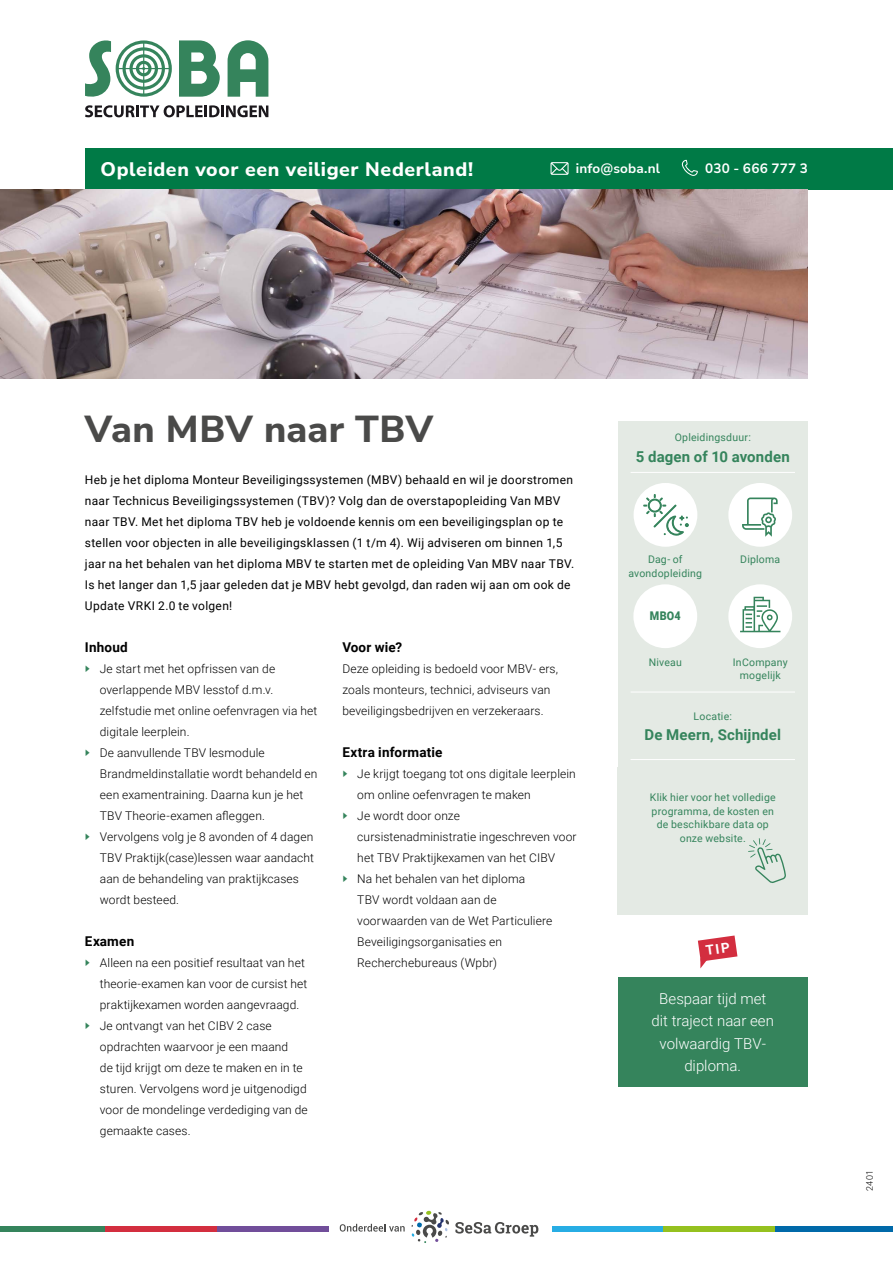
<style>
.page{position:relative;width:893px;height:1263px;background:#fff}
.page>*{position:absolute;margin:0;border:0;box-sizing:border-box;transform-origin:0 0}
.opleidingsnaam{font:800 37.5px "Nunito Sans";letter-spacing:.005em;color:#4a4a49}
.t1{font:800 19.5px "Nunito Sans";letter-spacing:.03em;color:#fff}
.intro{font:300 15px/22.5px "Roboto";color:#fff;text-align:center}
.sidebar_tekstjes_groot{font:700 15px "Roboto";letter-spacing:.01em;color:#35845c}
.TK2{font:700 13.5px "Roboto";letter-spacing:.015em;color:#000}
.t2{font:700 13.5px "Nunito Sans";letter-spacing:.01em;color:#fff}
.TK2-2{font:300 12px/21px "Roboto";letter-spacing:.01em;color:#000}
.opleiding_intro{font:12px/21px "Roboto";letter-spacing:.025em;color:#000}
.t3{font:900 12px "Roboto";color:#35845c;scale:.9 1}
.sidebar_tekstjes_klein{font:10.5px/13.5px "Roboto";letter-spacing:.02em;color:#35845c;text-align:center}
.intro-2{font:10.5px/13.5px "Roboto";letter-spacing:.02em;color:#35845c;text-align:center}
.t4{font:300 9px "Roboto";color:#000}
</style>
<div class="page">
<div style="left:775px;top:1226px;width:118px;height:5px;background:#0069a9"></div>
<div style="left:0;top:1226px;width:105px;height:5px;background:#35845c"></div>
<div style="left:105px;top:1226px;width:112px;height:5px;background:#d32e3f"></div>
<div style="left:217px;top:1226px;width:111px;height:5px;background:#714e9a"></div>
<div style="left:552px;top:1226px;width:111px;height:5px;background:#27ade4"></div>
<div style="left:663px;top:1226px;width:112px;height:5px;background:#95c11f"></div>
<svg style="left:340px;top:1224px;width:65px;height:7px"></svg>
<svg style="left:455px;top:1222px;width:83px;height:14px"></svg>
<svg style="left:411px;top:1210px;width:38px;height:33px"></svg>
<div style="left:85px;top:148px;width:808px;height:42px;background:#007a46"></div>
<svg style="left:550px;top:162px;width:19px;height:13px"></svg>
<svg style="left:682px;top:160px;width:16px;height:16px"></svg>
<svg style="left:85px;top:40px;width:183px;height:77px"></svg>
<div style="left:618px;top:421px;width:190px;height:493px;background:#e4eae4"></div>
<hr style="left:631px;top:472px;width:164px;height:1px;background:#fff">
<hr style="left:631px;top:759px;width:164px;height:1px;background:#fff">
<hr style="left:631px;top:692px;width:164px;height:1px;background:#fff">
<div style="left:633px;top:584px;width:64px;height:64px;background:#fff;border-radius:50%"></div>
<div style="left:728px;top:584px;width:64px;height:64px;background:#fff;border-radius:50%"></div>
<svg style="left:740px;top:597px;width:40px;height:35px"></svg>
<div style="left:634px;top:483px;width:63px;height:64px;background:#fff;border-radius:50%"></div>
<svg style="left:643px;top:494px;width:46px;height:42px"></svg>
<div style="left:618px;top:976px;width:190px;height:110px;background:#35845c"></div>
<div style="left:728px;top:483px;width:64px;height:64px;background:#fff;border-radius:50%"></div>
<svg style="left:742px;top:497px;width:36px;height:40px"></svg>
<img style="left:0;top:190px;width:808px;height:189px">
<svg style="left:748px;top:838px;width:38px;height:45px"></svg>
<svg style="left:698px;top:935px;width:39px;height:33px"></svg>
<h2 class="t1" style="left:101px;top:155px;width:374px">Opleiden voor een veiliger Nederland!</h2>
<p class="t2" style="left:576px;top:158px;width:86px">info@soba.nl</p>
<p class="t2" style="left:705px;top:158px;width:104px">030 - 666 777 3</p>
<p class="opleidingsnaam" style="left:85px;top:402px;width:350px">Van MBV naar TBV</p>
<p class="opleiding_intro" style="left:85px;top:469px;width:491px">Heb je het diploma Monteur Beveiligingssystemen (MBV) behaald en wil je doorstromen naar Technicus Beveiligingssystemen (TBV)? Volg dan de overstapopleiding Van MBV naar TBV. Met het diploma TBV heb je voldoende kennis om een beveiligingsplan op te stellen voor objecten in alle beveiligingsklassen (1 t/m 4). Wij adviseren om binnen 1,5 jaar na het behalen van het diploma MBV te starten met de opleiding Van MBV naar TBV.<br>Is het langer dan 1,5 jaar geleden dat je MBV hebt gevolgd, dan raden wij aan om ook de Update VRKI 2.0 te volgen!</p>
<p class="TK2" style="left:85px;top:638px;width:44px">Inhoud</p>
<p class="TK2-2" style="left:100px;top:658px;width:219px">Je start met het opfrissen van de overlappende MBV lesstof d.m.v. zelfstudie met online oefenvragen via het digitale leerplein.</p>
<p class="TK2-2" style="left:100px;top:742px;width:219px">De aanvullende TBV lesmodule Brandmeldinstallatie wordt behandeld en een examentraining. Daarna kun je het TBV Theorie-examen afleggen.</p>
<p class="TK2-2" style="left:100px;top:826px;width:216px">Vervolgens volg je 8 avonden of 4 dagen TBV Praktijk(case)lessen waar aandacht aan de behandeling van praktijkcases wordt besteed.</p>
<p class="TK2" style="left:85px;top:932px;width:51px">Examen</p>
<p class="TK2-2" style="left:100px;top:952px;width:209px">Alleen na een positief resultaat van het theorie-examen kan voor de cursist het praktijkexamen worden aangevraagd.</p>
<p class="TK2-2" style="left:100px;top:1015px;width:209px">Je ontvangt van het CIBV 2 case opdrachten waarvoor je een maand<br>de tijd krijgt om deze te maken en in te sturen. Vervolgens word je uitgenodigd voor de mondelinge verdediging van de gemaakte cases.</p>
<p class="TK2" style="left:342px;top:638px;width:61px">Voor wie?</p>
<p class="TK2-2" style="left:342px;top:658px;width:217px">Deze opleiding is bedoeld voor MBV- ers, zoals monteurs, technici, adviseurs van beveiligingsbedrijven en verzekeraars.</p>
<p class="TK2" style="left:342px;top:743px;width:101px">Extra informatie</p>
<p class="TK2-2" style="left:357px;top:763px;width:220px">Je krijgt toegang tot ons digitale leerplein om online oefenvragen te maken</p>
<p class="TK2-2" style="left:357px;top:805px;width:221px">Je wordt door onze cursistenadministratie ingeschreven voor het TBV Praktijkexamen van het CIBV</p>
<p class="TK2-2" style="left:357px;top:868px;width:197px">Na het behalen van het diploma<br>TBV wordt voldaan aan de voorwaarden van de Wet Particuliere<br>Beveiligingsorganisaties en<br>Recherchebureaus (Wpbr)</p>
<p class="sidebar_tekstjes_klein" style="left:675px;top:430px;width:78px">Opleidingsduur:</p>
<p class="sidebar_tekstjes_groot" style="left:636px;top:446px;width:156px">5 dagen of 10 avonden</p>
<p class="sidebar_tekstjes_klein" style="left:628px;top:552px;width:75px">Dag- of avondopleiding</p>
<p class="t3" style="left:650px;top:608px;width:36px">MBO4</p>
<p class="sidebar_tekstjes_klein" style="left:740px;top:552px;width:42px">Diploma</p>
<p class="sidebar_tekstjes_klein" style="left:649px;top:655px;width:35px">Niveau</p>
<p class="sidebar_tekstjes_klein" style="left:733px;top:655px;width:56px">InCompany mogelijk</p>
<p class="sidebar_tekstjes_klein" style="left:694px;top:709px;width:40px">Locatie:</p>
<p class="sidebar_tekstjes_groot" style="left:644px;top:724px;width:138px">De Meern, Schijndel</p>
<p class="sidebar_tekstjes_klein" style="left:632px;top:787px;width:162px">de kosten en de beschikbare data op onze website:</p>
<p class="intro-2" style="left:650px;top:790px;width:127px">Klik hier voor het volledige programma, de kosten en de beschikbare data op onze website.</p>
<p class="intro" style="left:651px;top:986px;width:124px">Bespaar tijd met dit traject naar een volwaardig TBV&shy;diploma.</p>
<p class="t4" style="left:863px;top:1191px;width:22px;rotate:-90deg">2401</p>
</div>
